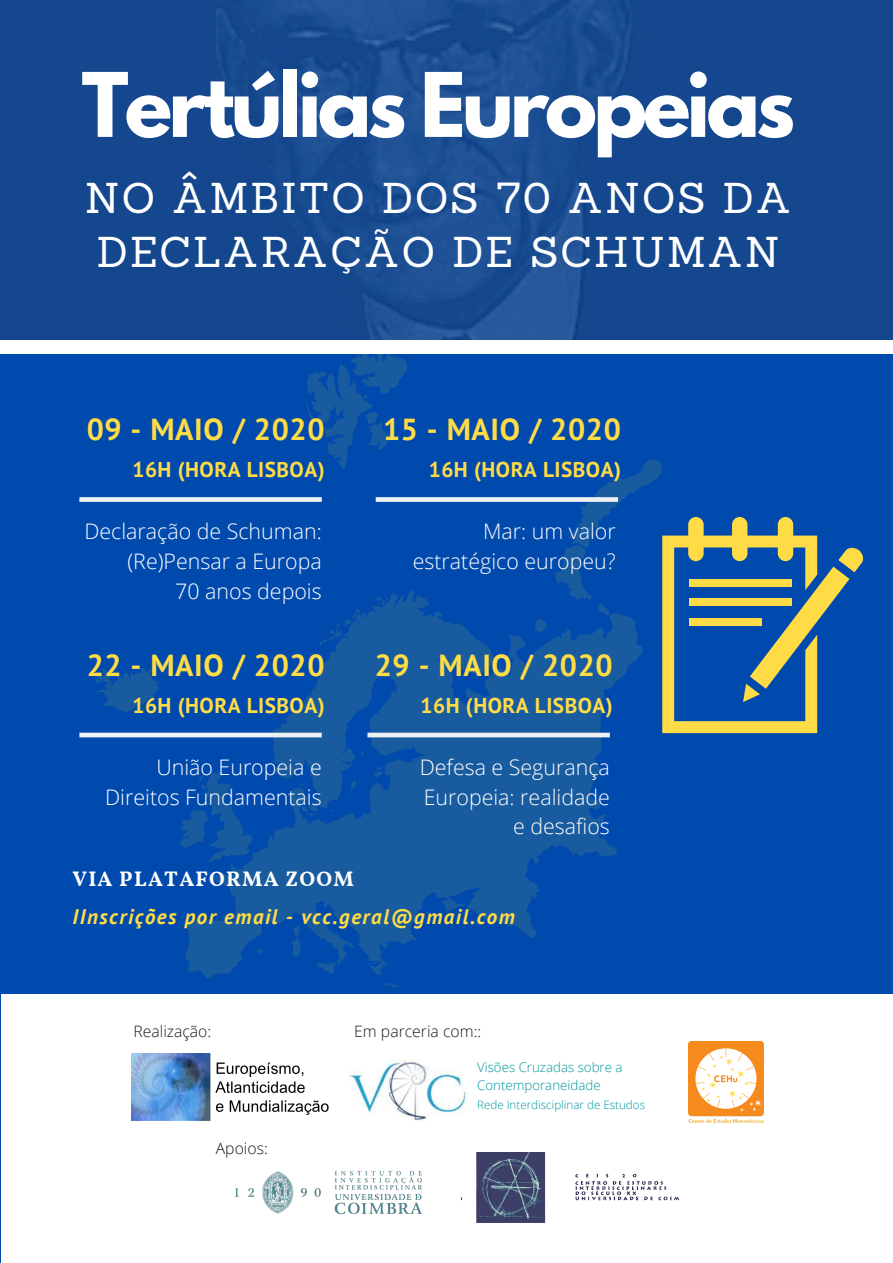
<style>
.page{position:relative;width:893px;height:1263px;background:#004aad}
.page>*{position:absolute;margin:0;border:0;box-sizing:border-box;transform-origin:0 0}
.t1{font:700 78.75px "League Spartan";letter-spacing:-.05em;color:#fff}
.t2{font:42px/54.6px "Sanchez";letter-spacing:.05em;color:#fff}
.t3{font:700 30.3px "PT Sans";letter-spacing:.02em;color:#ffdc46}
.t4{font:300 21.38px/29.6px "Open Sans";color:#fff;text-align:right}
.t5{font:700 21.38px "PT Sans";letter-spacing:.02em;color:#ffdc46}
.t6{font:italic 700 21px "PT Sans";letter-spacing:.07em;color:#ffdc46}
.t7{font:700 21px "Vollkorn";letter-spacing:.06em;color:#fff}
.t8{font:300 15.75px "Open Sans";color:#191919}
.t9{font:300 13.27px/18.1px "Open Sans";color:#03989e}
.t10{font:300 11.62px "Open Sans";color:#03989e}
</style>
<div class="page">
<img style="left:0;top:0;width:893px;height:341px">
<div style="left:1px;top:994px;width:892px;height:269px;background:#fff"></div>
<svg style="left:93px;top:354px;width:569px;height:633px"></svg>
<svg style="left:663px;top:517px;width:199px;height:216px"></svg>
<div style="left:0;top:341px;width:893px;height:13px;background:#fff"></div>
<svg style="left:79px;top:497px;width:243px;height:5px"></svg>
<svg style="left:376px;top:497px;width:242px;height:5px"></svg>
<svg style="left:79px;top:733px;width:243px;height:4px"></svg>
<svg style="left:367px;top:733px;width:243px;height:4px"></svg>
<img style="left:132px;top:1054px;width:197px;height:67px">
<img style="left:461px;top:1153px;width:219px;height:69px">
<img style="left:689px;top:1041px;width:74px;height:82px">
<img style="left:349px;top:1059px;width:119px;height:61px">
<img style="left:234px;top:1170px;width:189px;height:45px">
<h1 class="t1" style="left:82px;top:66px;width:715px">Tertúlias Europeias</h1>
<h2 class="t2" style="left:85px;top:170px;width:707px">NO ÂMBITO DOS 70 ANOS DA<br>DECLARAÇÃO DE SCHUMAN</h2>
<h3 class="t3" style="left:87px;top:409px;width:239px">09 - MAIO / 2020</h3>
<p class="t5" style="left:133px;top:456px;width:194px">16H (HORA LISBOA)</p>
<p class="t4" style="left:84px;top:516px;width:239px">Declaração de Schuman: (Re)Pensar a Europa<br>70 anos depois</p>
<h3 class="t3" style="left:87px;top:645px;width:239px">22 - MAIO / 2020</h3>
<p class="t5" style="left:133px;top:691px;width:194px">16H (HORA LISBOA)</p>
<p class="t4" style="left:105px;top:752px;width:218px">União Europeia e<br>Direitos Fundamentais</p>
<p class="t7" style="left:72px;top:866px;width:283px">VIA PLATAFORMA ZOOM</p>
<h3 class="t3" style="left:383px;top:409px;width:239px">15 - MAIO / 2020</h3>
<p class="t5" style="left:429px;top:456px;width:194px">16H (HORA LISBOA)</p>
<p class="t4" style="left:413px;top:516px;width:204px">Mar: um valor estratégico europeu?</p>
<h3 class="t3" style="left:375px;top:645px;width:239px">29 - MAIO / 2020</h3>
<p class="t5" style="left:420px;top:691px;width:194px">16H (HORA LISBOA)</p>
<p class="t4" style="left:420px;top:752px;width:191px">Defesa e Segurança<br>Europeia: realidade e desafios</p>
<p class="t6" style="left:72px;top:903px;width:444px">IInscrições por email - vcc.geral@gmail.com</p>
<p class="t8" style="left:133px;top:1020px;width:79px">Realização:</p>
<p class="t8" style="left:354px;top:1020px;width:128px">Em parceria com::</p>
<p class="t8" style="left:216px;top:1137px;width:53px">Apoios:</p>
<p class="t9" style="left:477px;top:1058px;width:147px">Visões Cruzadas sobre a<br>Contemporaneidade</p>
<p class="t10" style="left:477px;top:1096px;width:169px">Rede Interdisciplinar de Estudos</p>
</div>
